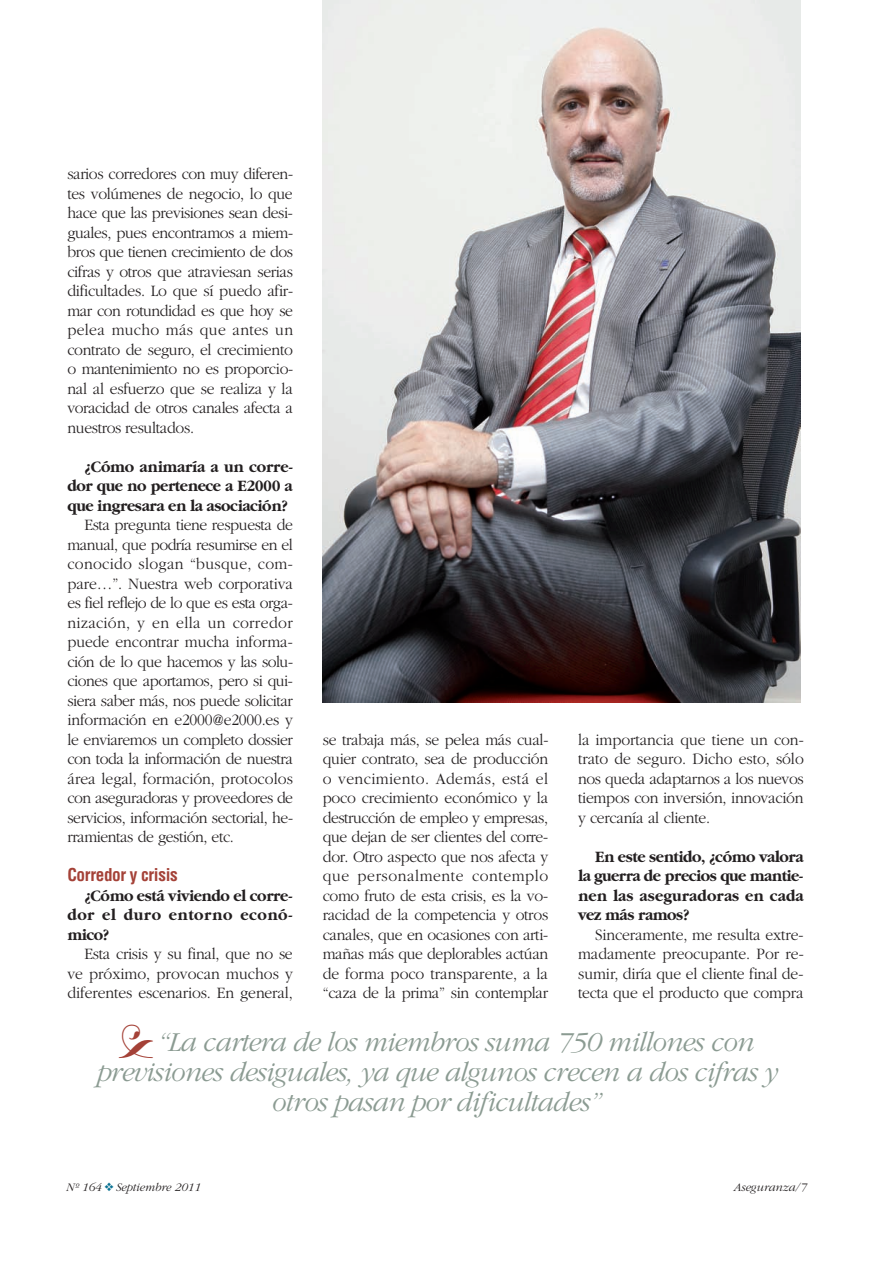
<style>
.page{position:relative;width:893px;height:1263px;background:#fff}
.page>*{position:absolute;margin:0;border:0;box-sizing:border-box;transform-origin:0 0}
.t1{font:italic 300 28.5px/30px "Garamond";letter-spacing:-.025em;color:#8b9b92;text-align:center}
.t2{font:700 condensed 17.25px "Helvetica";letter-spacing:-.02em;color:#a44137}
.t3{font:300 16.5px/19.5px "Garamond";letter-spacing:-.015em;color:#231f20;text-align:justify;scale:.95 1}
.t4{font:700 16.5px/19.5px "Garamond";letter-spacing:-.025em;color:#231f20;text-align:justify;scale:.95 1}
.t5{font:italic 300 12px "Garamond";color:#231f20}
.s1{color:#a44137}
.s2{color:#0b7393}
</style>
<div class="page">
<img style="left:323px;top:0;width:477px;height:702px">
<p class="t3" style="left:67px;top:164px;width:239px">sarios corredores con muy diferen&shy;tes volúmenes de negocio, lo que hace que las previsiones sean desi&shy;guales, pues encontramos a miem&shy;bros que tienen crecimiento de dos cifras y otros que atraviesan serias dificultades. Lo que sí puedo afir&shy;mar con rotundidad es que hoy se pelea mucho más que antes un contrato de seguro, el crecimiento o mantenimiento no es proporcio&shy;nal al esfuerzo que se realiza y la voracidad de otros canales afecta a nuestros resultados.</p>
<p class="t4" style="left:67px;top:456px;width:239px;text-indent:17px">¿Cómo animaría a un corre&shy;dor que no pertenece a E2000 a que ingresara en la asociación?</p>
<p class="t3" style="left:67px;top:515px;width:239px;text-indent:17px">Esta pregunta tiene respuesta de manual, que podría resumirse en el conocido slogan “busque, com&shy;pare…”. Nuestra web corporativa es fiel reflejo de lo que es esta orga&shy;nización, y en ella un corredor puede encontrar mucha informa&shy;ción de lo que hacemos y las solu&shy;ciones que aportamos, pero si qui&shy;siera saber más, nos puede solicitar información en e2000@e2000.es y le enviaremos un completo dossier con toda la información de nuestra área legal, formación, protocolos con aseguradoras y proveedores de servicios, información sectorial, he&shy;rramientas de gestión, etc.</p>
<p class="t2" style="left:67px;top:865px;width:112px">Corredor y crisis</p>
<p class="t4" style="left:67px;top:885px;width:239px;text-indent:17px">¿Cómo está viviendo el corre&shy;dor el duro entorno econó&shy;mico?</p>
<p class="t3" style="left:67px;top:944px;width:239px;text-indent:17px">Esta crisis y su final, que no se ve próximo, provocan muchos y diferentes escenarios. En general,</p>
<p class="t3" style="left:323px;top:729px;width:239px">se trabaja más, se pelea más cual&shy;quier contrato, sea de producción o vencimiento. Además, está el poco crecimiento económico y la destrucción de empleo y empresas, que dejan de ser clientes del corre&shy;dor. Otro aspecto que nos afecta y que personalmente contemplo como fruto de esta crisis, es la vo&shy;racidad de la competencia y otros canales, que en ocasiones con arti&shy;mañas más que deplorables actúan de forma poco transparente, a la “caza de la prima” sin contemplar</p>
<p class="t3" style="left:578px;top:729px;width:239px">la importancia que tiene un con&shy;trato de seguro. Dicho esto, sólo nos queda adaptarnos a los nuevos tiempos con inversión, innovación y cercanía al cliente.</p>
<p class="t4" style="left:578px;top:846px;width:239px;text-indent:17px">En este sentido, ¿cómo valora la guerra de precios que mantie&shy;nen las aseguradoras en cada vez más ramos?</p>
<p class="t3" style="left:578px;top:924px;width:239px;text-indent:17px">Sinceramente, me resulta extre&shy;madamente preocupante. Por re&shy;sumir, diría que el cliente final de&shy;tecta que el producto que compra</p>
<h1 class="t1" style="left:96px;top:1026px;width:682px"><span class="s1">★</span>“La cartera de los miembros suma 750 millones con previsiones desiguales, ya que algunos crecen a dos cifras y otros pasan por dificultades”</h1>
<p class="t5" style="left:66px;top:1179px;width:136px">Nº 164 <span class="s2">❖</span>Septiembre 2011</p>
<p class="t5" style="left:733px;top:1179px;width:74px">Aseguranza/7</p>
</div>
